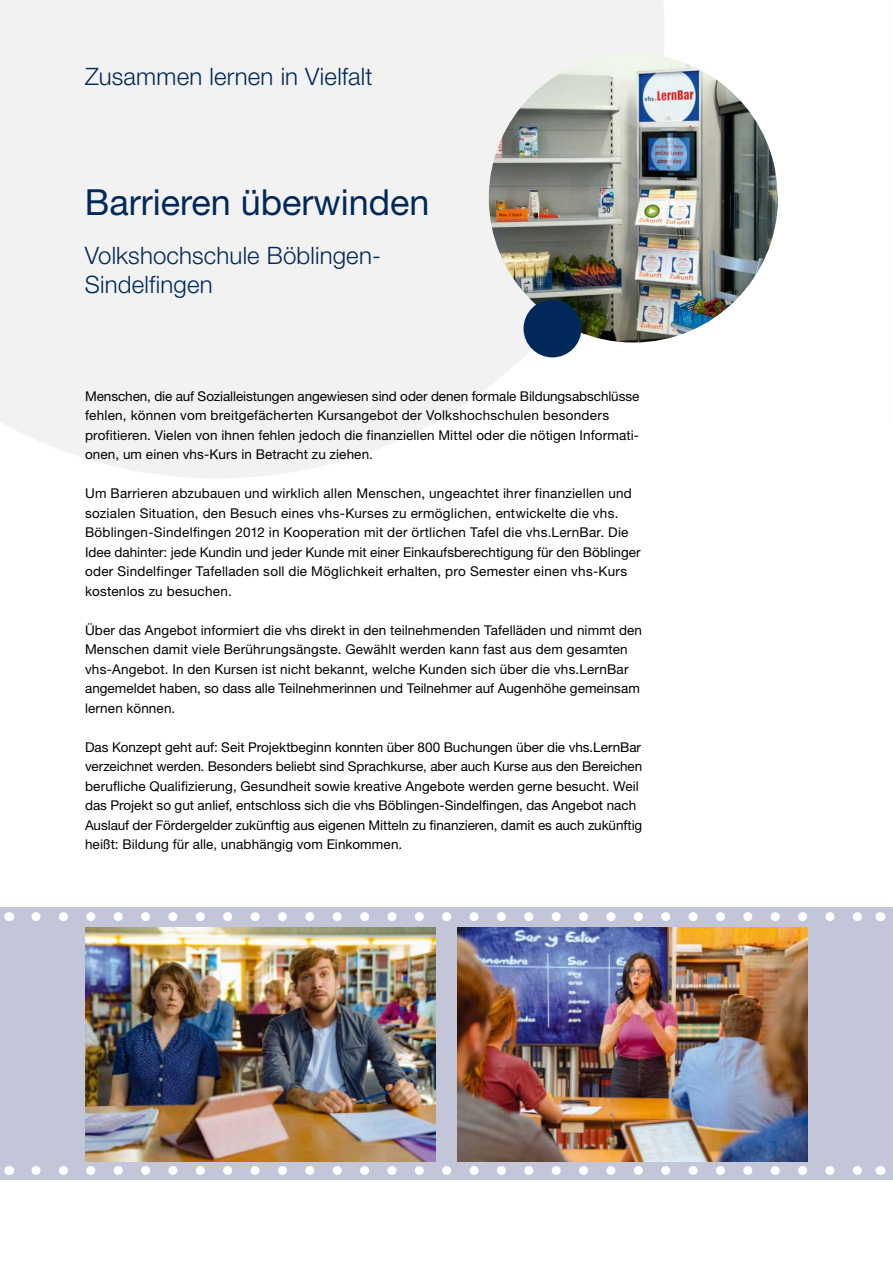
<style>
.page{position:relative;width:893px;height:1263px;background:#fff}
.page>*{position:absolute;margin:0;border:0;box-sizing:border-box;transform-origin:0 0}
.t1{font:36px "Helvetica Neue LT Std";color:#002959}
.t2{font:300 24px/29.2px "Helvetica Neue LT Std";letter-spacing:.01em;color:#002959}
.t3{font:13.5px/19.5px "Helvetica Neue LT Std";letter-spacing:.01em;color:#000}
</style>
<div class="page">
<svg style="left:0;top:0;width:664px;height:478px;fill:#f2f2f2"></svg>
<div style="left:0;top:907px;width:893px;height:273px;background:#c3c6d9"></div>
<svg style="left:36px;top:912px;width:826px;height:9px"></svg>
<svg style="left:36px;top:1166px;width:826px;height:9px"></svg>
<img style="left:457px;top:927px;width:351px;height:234px">
<img style="left:85px;top:927px;width:351px;height:234px">
<img style="left:489px;top:53px;width:289px;height:289px;border-radius:145px">
<div style="left:524px;top:300px;width:57px;height:57px;background:#002959;border-radius:50%"></div>
<h2 class="t2" style="left:85px;top:61px;width:289px">Zusammen lernen in Vielfalt</h2>
<h1 class="t1" style="left:85px;top:180px;width:346px">Barrieren überwinden</h1>
<h2 class="t2" style="left:85px;top:240px;width:297px">Volkshochschule Böblingen-<br>Sindelfingen</h2>
<p class="t3" style="left:85px;top:386px;width:556px">Menschen, die auf Sozialleistungen angewiesen sind oder denen formale Bildungsabschlüsse fehlen, können vom breitgefächerten Kursangebot der Volkshochschulen besonders profitieren. Vielen von ihnen fehlen jedoch die finanziellen Mittel oder die nötigen Informati&shy;onen, um einen vhs-Kurs in Betracht zu ziehen.</p>
<p class="t3" style="left:85px;top:483px;width:557px">Um Barrieren abzubauen und wirklich allen Menschen, ungeachtet ihrer finanziellen und sozialen Situation, den Besuch eines vhs-Kurses zu ermöglichen, entwickelte die vhs.<br>Böblingen-Sindelfingen 2012 in Kooperation mit der örtlichen Tafel die vhs.LernBar. Die Idee dahinter: jede Kundin und jeder Kunde mit einer Einkaufsberechtigung für den Böblinger oder Sindelfinger Tafelladen soll die Möglichkeit erhalten, pro Semester einen vhs-Kurs kostenlos zu besuchen.</p>
<p class="t3" style="left:85px;top:620px;width:558px">Über das Angebot informiert die vhs direkt in den teilnehmenden Tafelläden und nimmt den Menschen damit viele Berührungsängste. Gewählt werden kann fast aus dem gesamten vhs-Angebot. In den Kursen ist nicht bekannt, welche Kunden sich über die vhs.LernBar angemeldet haben, so dass alle Teilnehmerinnen und Teilnehmer auf Augenhöhe gemeinsam lernen können.</p>
<p class="t3" style="left:85px;top:737px;width:559px">Das Konzept geht auf: Seit Projektbeginn konnten über 800 Buchungen über die vhs.LernBar verzeichnet werden. Besonders beliebt sind Sprachkurse, aber auch Kurse aus den Bereichen berufliche Qualifizierung, Gesundheit sowie kreative Angebote werden gerne besucht. Weil das Projekt so gut anlief, entschloss sich die vhs Böblingen-Sindelfingen, das Angebot nach Auslauf der Fördergelder zukünftig aus eigenen Mitteln zu finanzieren, damit es auch zukünftig heißt: Bildung für alle, unabhängig vom Einkommen.</p>
</div>
